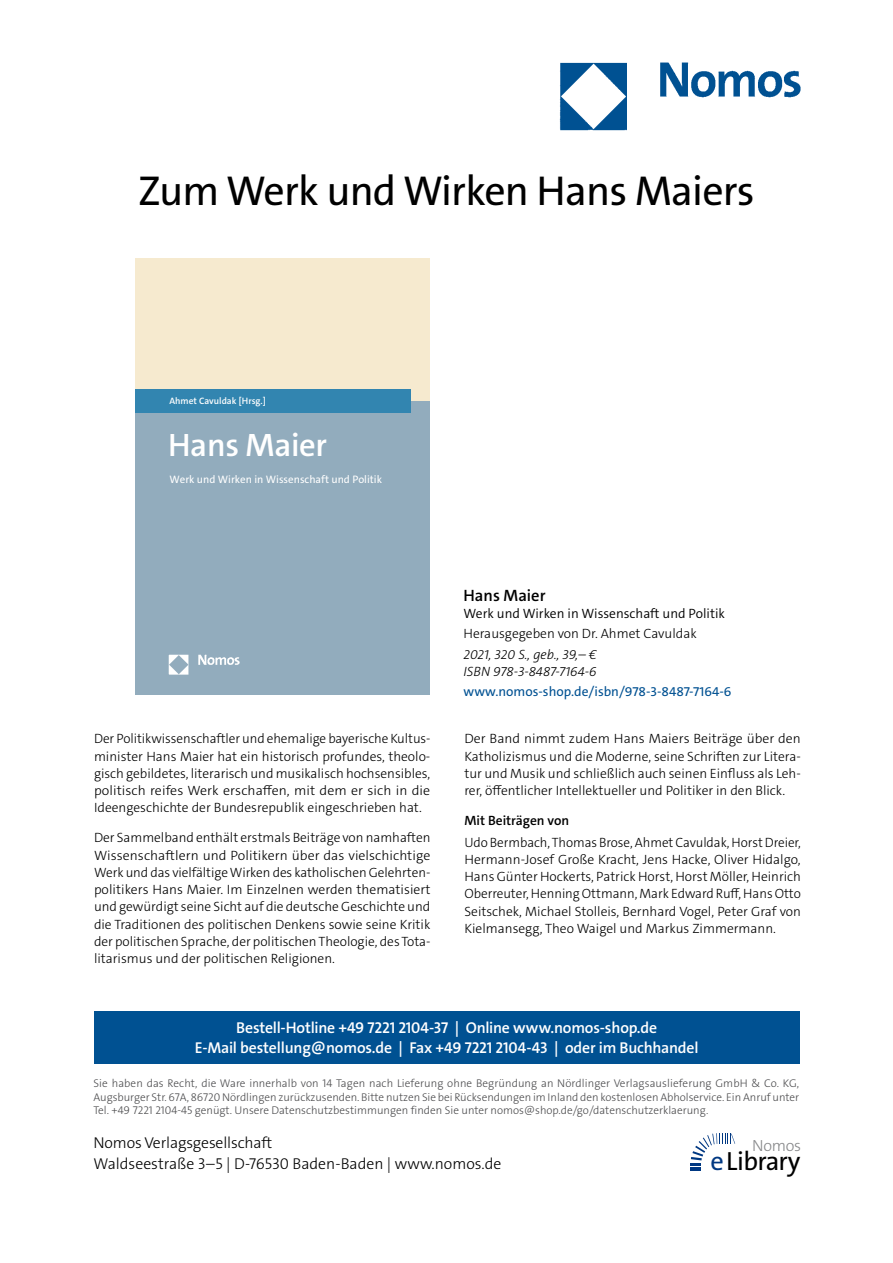
<style>
.page{position:relative;width:893px;height:1263px;background:#fff}
.page>*{position:absolute;margin:0;border:0;box-sizing:border-box;transform-origin:0 0}
.t1{font:42px "The Sans Os F";letter-spacing:-.02em;color:#000}
.t2{font:600 32.55px "The Sans C5";letter-spacing:-.01em;color:#fff}
.t3{font:26.4px "The Sans Os F";letter-spacing:-.03em;color:#000}
.t4{font:600 16.5px "The Sans C5";color:#000}
.t5{font:300 16.2px "The Sans Os F";letter-spacing:-.02em;color:#87888a}
.t6{font:600 15.75px/21px "The Sans Os F";letter-spacing:-.01em;color:#fff;text-align:center}
.t7{font:300 15.75px/21px "The Sans Os F";color:#000}
.t8{font:300 13.5px/17.2px "The Sans C5";color:#000;text-align:justify}
.t9{font:italic 300 13.5px/16.5px "The Sans C5";color:#000}
.t10{font:13.5px "The Sans C5";color:#005192}
.t11{font:300 13.5px "The Sans C5";color:#000}
.t12{font:600 13.5px "The Sans C5";color:#000}
.t13{font:300 11.25px/13.5px "The Sans Os F";color:#4b4b4d;text-align:justify}
.t14{font:10.8px "The Sans C5";color:#fff}
.t15{font:600 9.3px "The Sans C5";color:#fff}
.s1{color:#003882}
</style>
<div class="page">
<img style="left:559px;top:62px;width:242px;height:69px">
<div style="left:94px;top:1011px;width:705px;height:52px;background:#005192"></div>
<svg style="left:690px;top:1133px;width:45px;height:38px"></svg>
<div style="left:135px;top:259px;width:295px;height:143px;background:#f6eacf"></div>
<div style="left:135px;top:401px;width:295px;height:293px;background:#92acbd"></div>
<div style="left:135px;top:390px;width:275px;height:23px;background:#3285b0"></div>
<img style="left:169px;top:654px;width:71px;height:21px">
<h1 class="t1" style="left:138px;top:174px;width:618px">Zum Werk und Wirken Hans Maiers</h1>
<p class="t15" style="left:169px;top:394px;width:98px">Ahmet Cavuldak [Hrsg.]</p>
<h2 class="t2" style="left:168px;top:424px;width:161px">Hans Maier</h2>
<p class="t14" style="left:169px;top:472px;width:214px">Werk und Wirken in Wissenschaft und Politik</p>
<p class="t8" style="left:94px;top:730px;width:338px">Der Politikwissenschaftler und ehemalige bayerische Kultus&shy;minister Hans Maier hat ein historisch profundes, theolo&shy;gisch gebildetes, literarisch und musikalisch hochsensibles, politisch reifes Werk erschaffen, mit dem er sich in die Ideengeschichte der Bundesrepublik eingeschrieben hat.</p>
<p class="t8" style="left:94px;top:829px;width:338px">Der Sammelband enthält erstmals Beiträge von namhaften Wissenschaftlern und Politikern über das vielschichtige Werk und das vielfältige Wirken des katholischen Gelehrten&shy;politikers Hans Maier. Im Einzelnen werden thematisiert und gewürdigt seine Sicht auf die deutsche Geschichte und die Traditionen des politischen Denkens sowie seine Kritik der politischen Sprache, der politischen Theologie, des Tota&shy;litarismus und der politischen Religionen.</p>
<p class="t4" style="left:463px;top:585px;width:84px">Hans Maier</p>
<p class="t11" style="left:463px;top:604px;width:263px">Werk und Wirken in Wissenschaft und Politik</p>
<p class="t8" style="left:463px;top:625px;width:235px">Herausgegeben von Dr. Ahmet Cavuldak</p>
<p class="t9" style="left:463px;top:646px;width:135px">2021, 320 S., geb., 39,– €<br>ISBN 978-3-8487-7164-6</p>
<p class="t10" style="left:463px;top:683px;width:270px">www.nomos-shop.de/isbn/978-3-8487-7164-6</p>
<p class="t8" style="left:464px;top:730px;width:338px">Der Band nimmt zudem Hans Maiers Beiträge über den Katholizismus und die Moderne, seine Schriften zur Litera&shy;tur und Musik und schließlich auch seinen Einfluss als Leh&shy;rer, öffentlicher Intellektueller und Politiker in den Blick.</p>
<p class="t12" style="left:464px;top:812px;width:106px">Mit Beiträgen von</p>
<p class="t8" style="left:464px;top:833px;width:338px">Udo Bermbach, Thomas Brose, Ahmet Cavuldak, Horst Dreier, Hermann-Josef Große Kracht, Jens Hacke, Oliver Hidalgo, Hans Günter Hockerts, Patrick Horst, Horst Möller, Heinrich Oberreuter, Henning Ottmann, Mark Edward Ruff, Hans Otto Seitschek, Michael Stolleis, Bernhard Vogel, Peter Graf von Kielmansegg, Theo Waigel und Markus Zimmermann.</p>
<p class="t6" style="left:195px;top:1017px;width:505px">Bestell-Hotline +49 7221 2104-37 | Online www.nomos-shop.de<br>E-Mail bestellung@nomos.de | Fax +49 7221 2104-43 | oder im Buchhandel</p>
<p class="t13" style="left:94px;top:1077px;width:707px">Sie haben das Recht, die Ware innerhalb von 14 Tagen nach Lieferung ohne Begründung an Nördlinger Verlagsauslieferung GmbH &amp; Co. KG, Augsburger Str. 67A, 86720 Nördlingen zurückzusenden. Bitte nutzen Sie bei Rücksendungen im Inland den kostenlosen Abholservice. Ein Anruf unter Tel. +49 7221 2104-45 genügt. Unsere Datenschutzbestimmungen finden Sie unter nomos@shop.de/go/datenschutzerklaerung.</p>
<p class="t7" style="left:94px;top:1133px;width:409px">Nomos Verlagsgesellschaft<br>Waldseestraße 3–5 | D-76530 Baden-Baden | www.nomos.de</p>
<p class="t5" style="left:752px;top:1135px;width:51px">Nomos</p>
<h3 class="t3" style="left:710px;top:1151px;width:91px"><span class="s1">e</span>Library</h3>
</div>
